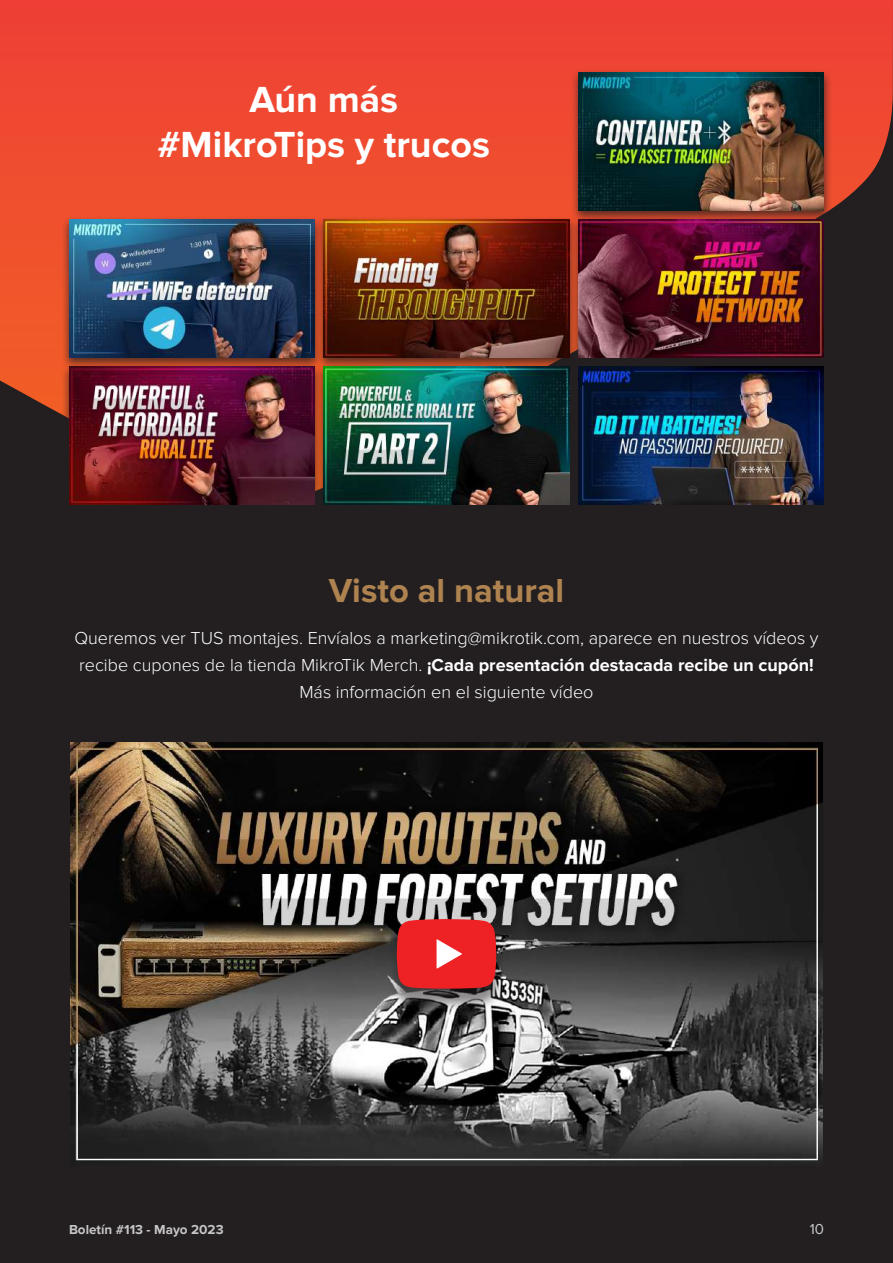
<style>
.page{position:relative;width:893px;height:1263px;background:#231f20}
.page>*{position:absolute;margin:0;border:0;box-sizing:border-box;transform-origin:0 0}
.t1{font:700 37.65px/45.2px "Proxima Nova";color:#fff;text-align:center}
.t2{font:700 34.5px "Proxima Nova";color:#af8350}
.t3{font:300 18px/27px "Proxima Nova";color:#fff;text-align:center}
.t4{font:15px "Proxima Nova";color:#c7c8ca}
.t5{font:700 13.5px "Proxima Nova";color:#c6c6c5}
.s1{font-weight:700}
</style>
<div class="page">
<svg style="left:0;top:0;width:893px;height:414px;background:#dc4430"></svg>
<img style="left:70px;top:742px;width:753px;height:423px">
<div style="left:389px;top:926px;width:115px;height:85px;background:#231f20;opacity:.5"></div>
<svg style="left:397px;top:919px;width:99px;height:70px;background:#e63133"></svg>
<div style="left:316px;top:215px;width:261px;height:155px;background:#231f20;opacity:.75"></div>
<img style="left:324px;top:219px;width:245px;height:138px">
<div style="left:61px;top:362px;width:262px;height:155px;background:#231f20;opacity:.75"></div>
<img style="left:69px;top:370px;width:245px;height:134px">
<div style="left:316px;top:362px;width:261px;height:155px;background:#231f20;opacity:.75"></div>
<img style="left:324px;top:366px;width:245px;height:138px">
<div style="left:61px;top:215px;width:262px;height:155px;background:#231f20;opacity:.75"></div>
<img style="left:69px;top:219px;width:245px;height:138px">
<div style="left:570px;top:215px;width:262px;height:155px;background:#231f20;opacity:.75"></div>
<img style="left:578px;top:223px;width:246px;height:134px">
<div style="left:570px;top:362px;width:262px;height:155px;background:#231f20"></div>
<img style="left:578px;top:366px;width:246px;height:138px">
<div style="left:570px;top:68px;width:262px;height:155px;background:#231f20;opacity:.75"></div>
<img style="left:578px;top:72px;width:246px;height:138px">
<h1 class="t1" style="left:157px;top:78px;width:334px">Aún más #MikroTips y trucos</h1>
<h2 class="t2" style="left:329px;top:570px;width:237px">Visto al natural</h2>
<p class="t3" style="left:74px;top:625px;width:746px">Queremos ver TUS montajes. Envíalos a marketing@mikrotik.com, aparece en nuestros vídeos y recibe cupones de la tienda MikroTik Merch. <span class="s1">¡Cada presentación destacada recibe un cupón!<br></span>Más información en el siguiente vídeo</p>
<p class="t5" style="left:69px;top:1221px;width:156px">Boletín #113 - Mayo 2023</p>
<p class="t4" style="left:810px;top:1221px;width:16px">10</p>
</div>
